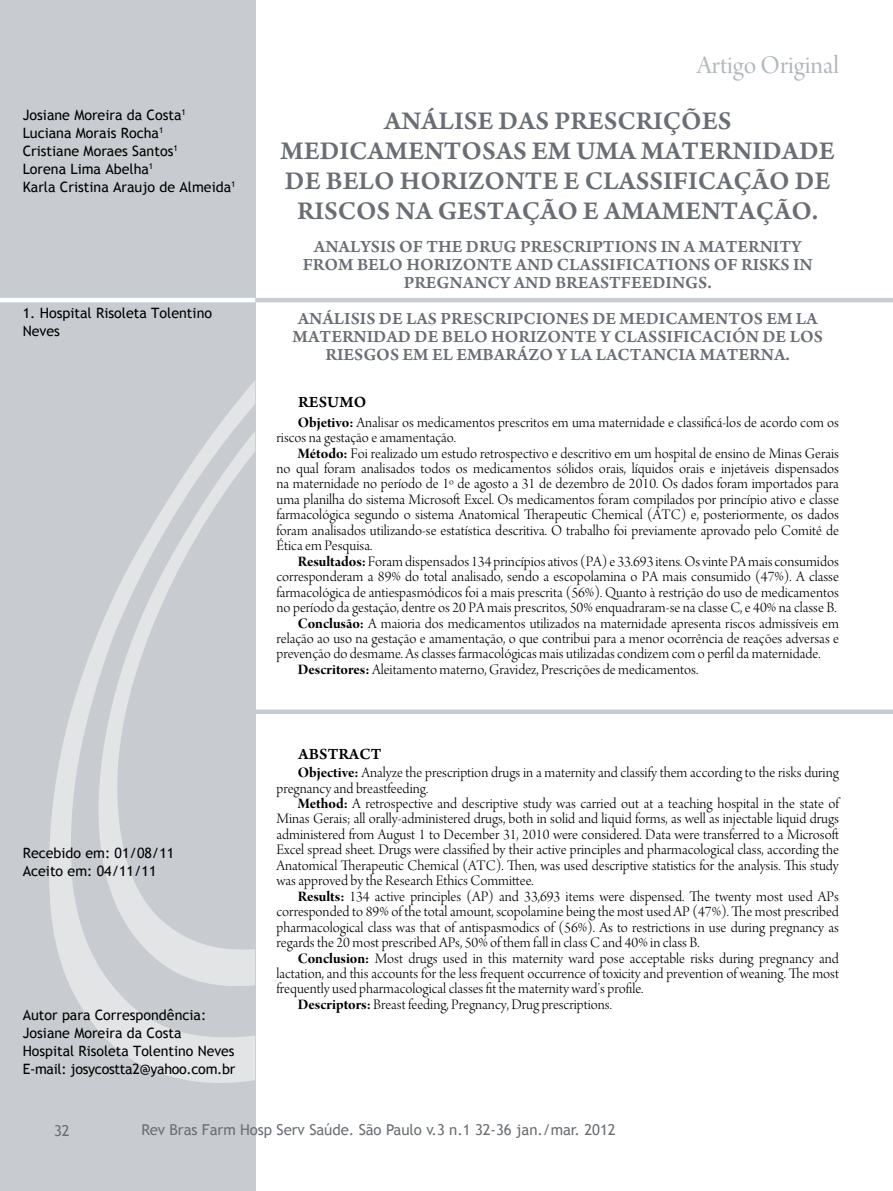
<style>
.page{position:relative;width:893px;height:1191px;background:#fff}
.page>*{position:absolute;margin:0;border:0;box-sizing:border-box;transform-origin:0 0}
.t1{font:27px/30px "Arno Pro Smbd Sm Text";color:#6a6e74;text-align:center}
.t2{font:27px "Arno Pro Display";color:#b2b7bd}
.t3{font:18px/18px "Arno Pro Smbd Sm Text";color:#6a6e74;text-align:center}
.t4{font:16.5px "Arno Pro Smbd Sm Text";color:#000}
.t5{font:15.45px/15.5px "Arno Pro Light Display";color:#000;text-align:justify}
.t6{font:15px "Trebuchet MS";letter-spacing:-.005em;color:#6a6e74}
.t7{font:14.25px/18px "Trebuchet MS";color:#000}
.s1{font-family:"Arno Pro Bold Display"}
</style>
<div class="page">
<div style="left:0;top:0;width:255px;height:1191px;background:#c8cbcf"></div>
<svg style="left:49px;top:381px;width:206px;height:702px"></svg>
<svg style="left:98px;top:431px;width:157px;height:557px"></svg>
<hr style="left:0;top:298px;width:892px;height:4px;background:#c8cbcf">
<hr style="left:0;top:298px;width:255px;height:4px;background:#faffff">
<hr style="left:255px;top:710px;width:637px;height:4px;background:#c8cbcf">
<p class="t7" style="left:23px;top:106px;width:214px">Josiane Moreira da Costa<sup>1<br></sup>Luciana Morais Rocha<sup>1<br></sup>Cristiane Moraes Santos<sup>1<br></sup>Lorena Lima Abelha<sup>1<br></sup>Karla Cristina Araujo de Almeida<sup>1</sup></p>
<p class="t7" style="left:23px;top:304px;width:191px">1. Hospital Risoleta Tolentino<br>Neves</p>
<p class="t7" style="left:23px;top:844px;width:153px">Recebido em: 01/08/11<br>Aceito em: 04/11/11</p>
<p class="t7" style="left:23px;top:1006px;width:214px">Autor para Correspondência:<br>Josiane Moreira da Costa<br>Hospital Risoleta Tolentino Neves<br>E-mail: josycostta2@yahoo.com.br</p>
<h1 class="t2" style="left:696px;top:50px;width:144px">Artigo Original</h1>
<h1 class="t1" style="left:280px;top:107px;width:555px">ANÁLISE DAS PRESCRIÇÕES<br>MEDICAMENTOSAS EM UMA MATERNIDADE<br>DE BELO HORIZONTE E CLASSIFICAÇÃO DE<br>RISCOS NA GESTAÇÃO E AMAMENTAÇÃO.</h1>
<p class="t3" style="left:303px;top:239px;width:511px">ANALYSIS OF THE DRUG PRESCRIPTIONS IN A MATERNITY<br>FROM BELO HORIZONTE AND CLASSIFICATIONS OF RISKS IN<br>PREGNANCY AND BREASTFEEDINGS.</p>
<p class="t3" style="left:292px;top:311px;width:531px">ANÁLISIS DE LAS PRESCRIPCIONES DE MEDICAMENTOS EM LA<br>MATERNIDAD DE BELO HORIZONTE Y CLASSIFICACIÓN DE LOS<br>RIESGOS EM EL EMBARÁZO Y LA LACTANCIA MATERNA.</p>
<p class="t4" style="left:298px;top:392px;width:24px">RESUMO</p>
<p class="t5" style="left:276px;top:415px;width:564px;text-indent:21px"><span class="s1">Objetivo:</span> Analisar os medicamentos prescritos em uma maternidade e classificá-los de acordo com os riscos na gestação e amamentação.</p>
<p class="t5" style="left:276px;top:446px;width:564px;text-indent:21px"><span class="s1">Método:</span> Foi realizado um estudo retrospectivo e descritivo em um hospital de ensino de Minas Gerais no qual foram analisados todos os medicamentos sólidos orais, líquidos orais e injetáveis dispensados na maternidade no período de 1º de agosto a 31 de dezembro de 2010. Os dados foram importados para uma planilha do sistema Microsoft Excel. Os medicamentos foram compilados por princípio ativo e classe farmacológica segundo o sistema Anatomical Therapeutic Chemical (ATC) e, posteriormente, os dados foram analisados utilizando-se estatística descritiva. O trabalho foi previamente aprovado pelo Comitê de Ética em Pesquisa.</p>
<p class="t5" style="left:298px;top:554px;width:542px"><span class="s1">Resultados:</span> Foram dispensados 134 princípios ativos (PA) e 33.693 itens. Os vinte PA mais consumidos</p>
<p class="t5" style="left:276px;top:570px;width:564px">corresponderam a 89% do total analisado, sendo a escopolamina o PA mais consumido (47%). A classe</p>
<p class="t5" style="left:276px;top:585px;width:564px">farmacológica de antiespasmódicos foi a mais prescrita (56%). Quanto à restrição do uso de medicamentos</p>
<p class="t5" style="left:276px;top:601px;width:561px">no período da gestação, dentre os 20 PA mais prescritos, 50% enquadraram-se na classe C, e 40% na classe B.</p>
<p class="t5" style="left:298px;top:616px;width:542px"><span class="s1">Conclusão:</span> A maioria dos medicamentos utilizados na maternidade apresenta riscos admissíveis em</p>
<p class="t5" style="left:276px;top:632px;width:564px">relação ao uso na gestação e amamentação, o que contribui para a menor ocorrência de reações adversas e</p>
<p class="t5" style="left:276px;top:647px;width:545px">prevenção do desmame. As classes farmacológicas mais utilizadas condizem com o perfil da maternidade.</p>
<p class="t5" style="left:298px;top:663px;width:402px"><span class="s1">Descritores:</span> Aleitamento materno, Gravidez, Prescrições de medicamentos.</p>
<p class="t4" style="left:298px;top:744px;width:73px">ABSTRACT</p>
<p class="t5" style="left:276px;top:766px;width:564px;text-indent:21px"><span class="s1">Objective:</span> Analyze the prescription drugs in a maternity and classify them according to the risks during pregnancy and breastfeeding.</p>
<p class="t5" style="left:276px;top:797px;width:564px;text-indent:21px"><span class="s1">Method:</span> A retrospective and descriptive study was carried out at a teaching hospital in the state of Minas Gerais; all orally-administered drugs, both in solid and liquid forms, as well as injectable liquid drugs administered from August 1 to December 31, 2010 were considered. Data were transferred to a Microsoft Excel spread sheet. Drugs were classified by their active principles and pharmacological class, according the Anatomical Therapeutic Chemical (ATC). Then, was used descriptive statistics for the analysis. This study was approved by the Research Ethics Committee.</p>
<p class="t5" style="left:276px;top:889px;width:564px;text-indent:21px"><span class="s1">Results:</span> 134 active principles (AP) and 33,693 items were dispensed. The twenty most used APs corresponded to 89% of the total amount, scopolamine being the most used AP (47%). The most prescribed pharmacological class was that of antispasmodics of (56%). As to restrictions in use during pregnancy as regards the 20 most prescribed APs, 50% of them fall in class C and 40% in class B.</p>
<p class="t5" style="left:298px;top:951px;width:542px"><span class="s1">Conclusion:</span> Most drugs used in this maternity ward pose acceptable risks during pregnancy and</p>
<p class="t5" style="left:276px;top:967px;width:564px">lactation, and this accounts for the less frequent occurrence of toxicity and prevention of weaning. The most</p>
<p class="t5" style="left:276px;top:982px;width:368px">frequently used pharmacological classes fit the maternity ward’s profile.</p>
<p class="t5" style="left:298px;top:998px;width:315px"><span class="s1">Descriptors:</span> Breast feeding, Pregnancy, Drug prescriptions.</p>
<p class="t6" style="left:54px;top:1121px;width:17px">32</p>
<p class="t6" style="left:142px;top:1121px;width:475px">Rev Bras Farm Hosp Serv Saúde. São Paulo v.3 n.1 32-36 jan./mar. 2012</p>
</div>
